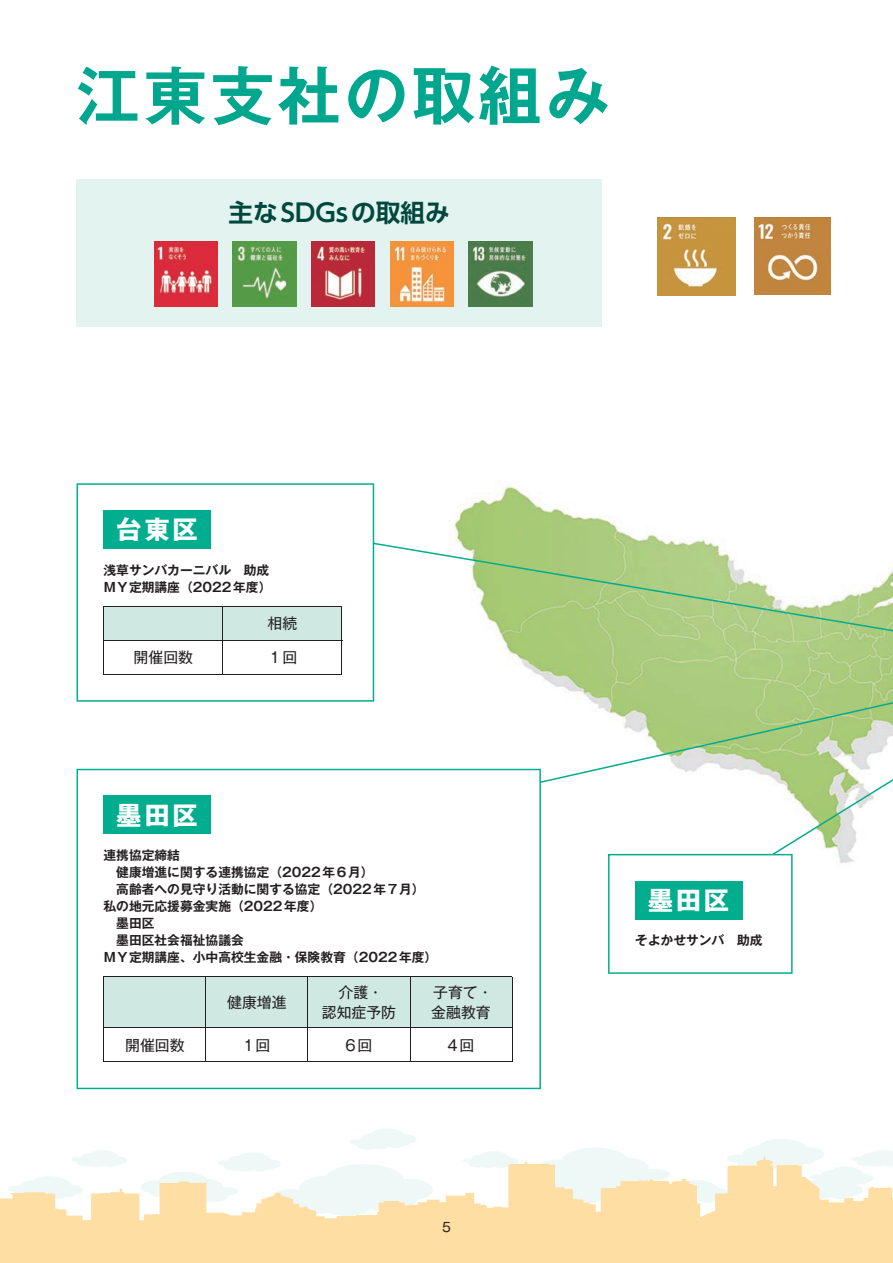
<style>
.page{position:relative;width:893px;height:1263px;background:#fff}
.page>*{position:absolute;margin:0;border:0;box-sizing:border-box;transform-origin:0 0}
.t1{font:63.75px "Gothic MB101 Pr 6 De Bold 90 pv RKSJ H";letter-spacing:.05em;color:#00a78e}
.t2{font:25.5px "Gothic MB101 Pr 6 Bold 90 pv RKSJ H";letter-spacing:.1em;color:#fff}
.t3{font:24.6px "UD Shin Go Pr 6 De Bold 90 pv RKSJ H";color:#00483e}
.t4{font:14.85px/19.2px "Gothic MB101 Pr 6 Regular 90 pv RKSJ H";color:#231f20;text-align:center}
.t5{font:12.75px/17px "Gothic MB101 Pr 6 De Bold 90 pv RKSJ H";color:#231f20}
.t6{font:12.75px "Gothic MB101 Pr 6 Regular 90 pv RKSJ H";color:#231f20}
</style>
<div class="page">
<img style="left:438px;top:481px;width:222px;height:288px">
<div style="left:561px;top:1148px;width:68px;height:27px;background:#eef8f6;border-radius:50%"></div>
<div style="left:757px;top:1139px;width:50px;height:20px;background:#eef8f6;border-radius:50%"></div>
<div style="left:743px;top:1146px;width:38px;height:16px;background:#eef8f6;border-radius:50%"></div>
<div style="left:795px;top:1147px;width:29px;height:14px;background:#eef8f6;border-radius:50%"></div>
<svg style="left:94px;top:1150px;width:17px;height:2px"></svg>
<div style="left:370px;top:1128px;width:34px;height:14px;background:#eef8f6;border-radius:50%"></div>
<div style="left:360px;top:1133px;width:27px;height:12px;background:#eef8f6;border-radius:50%"></div>
<div style="left:369px;top:1140px;width:21px;height:9px;background:#eef8f6;border-radius:50%"></div>
<div style="left:387px;top:1140px;width:17px;height:8px;background:#eef8f6;border-radius:50%"></div>
<div style="left:357px;top:1142px;width:21px;height:7px;background:#eef8f6;border-radius:50%"></div>
<div style="left:350px;top:1139px;width:15px;height:6px;background:#eef8f6;border-radius:50%"></div>
<div style="left:396px;top:1134px;width:20px;height:9px;background:#eef8f6;border-radius:50%"></div>
<div style="left:399px;top:1141px;width:11px;height:5px;background:#eef8f6;border-radius:50%"></div>
<svg style="left:820px;top:1149px;width:71px;height:3px"></svg>
<svg style="left:0;top:1152px;width:893px;height:111px;fill:#ffdea4"></svg>
<div style="left:77px;top:179px;width:525px;height:147px;background:#e3f3f0"></div>
<img style="left:154px;top:242px;width:63px;height:65px">
<img style="left:233px;top:242px;width:63px;height:65px">
<img style="left:311px;top:242px;width:64px;height:65px">
<img style="left:390px;top:242px;width:63px;height:65px">
<img style="left:469px;top:242px;width:63px;height:65px">
<svg style="left:374px;top:539px;width:519px;height:121px"></svg>
<svg style="left:520px;top:658px;width:373px;height:125px"></svg>
<img style="left:658px;top:218px;width:78px;height:78px">
<img style="left:754px;top:218px;width:77px;height:76px">
<svg style="left:77px;top:483px;width:297px;height:219px"></svg>
<svg style="left:608px;top:659px;width:285px;height:315px"></svg>
<svg style="left:77px;top:769px;width:464px;height:320px"></svg>
<h1 class="t1" style="left:77px;top:72px;width:534px">江東支社の取組み</h1>
<h3 class="t3" style="left:229px;top:203px;width:223px">主な SDGsの取組み</h3>
<h2 class="t2" style="left:116px;top:520px;width:83px">台東区</h2>
<p class="t5" style="left:104px;top:563px;width:169px">浅草サンバカーニバル　助成<br>ＭＹ定期講座（2022年度）</p>
<p class="t4" style="left:268px;top:616px;width:31px">相続</p>
<p class="t4" style="left:134px;top:650px;width:61px">開催回数</p>
<p class="t4" style="left:268px;top:650px;width:31px">１回</p>
<h2 class="t2" style="left:116px;top:805px;width:83px">墨田区</h2>
<p class="t5" style="left:104px;top:849px;width:335px">連携協定締結<br>　健康増進に関する連携協定（2022年6月）<br>　高齢者への見守り活動に関する協定（2022年7月）私の地元応援募金実施（2022年度）<br>　墨田区<br>　墨田区社会福祉協議会<br>ＭＹ定期講座、小中高校生金融・保険教育（2022年度）</p>
<p class="t4" style="left:227px;top:995px;width:61px">健康増進</p>
<p class="t4" style="left:322px;top:985px;width:76px">介護・<br>認知症予防</p>
<p class="t4" style="left:431px;top:985px;width:63px;text-align:left">子育て・金融教育</p>
<p class="t4" style="left:125px;top:1037px;width:61px">開催回数</p>
<p class="t4" style="left:243px;top:1037px;width:28px">1回</p>
<p class="t4" style="left:346px;top:1037px;width:28px">6回</p>
<p class="t4" style="left:448px;top:1037px;width:28px">4回</p>
<p class="t6" style="left:442px;top:1222px;width:10px">5</p>
<h2 class="t2" style="left:648px;top:890px;width:83px">墨田区</h2>
<p class="t5" style="left:635px;top:934px;width:129px">そよかせサンバ　助成</p>
</div>
